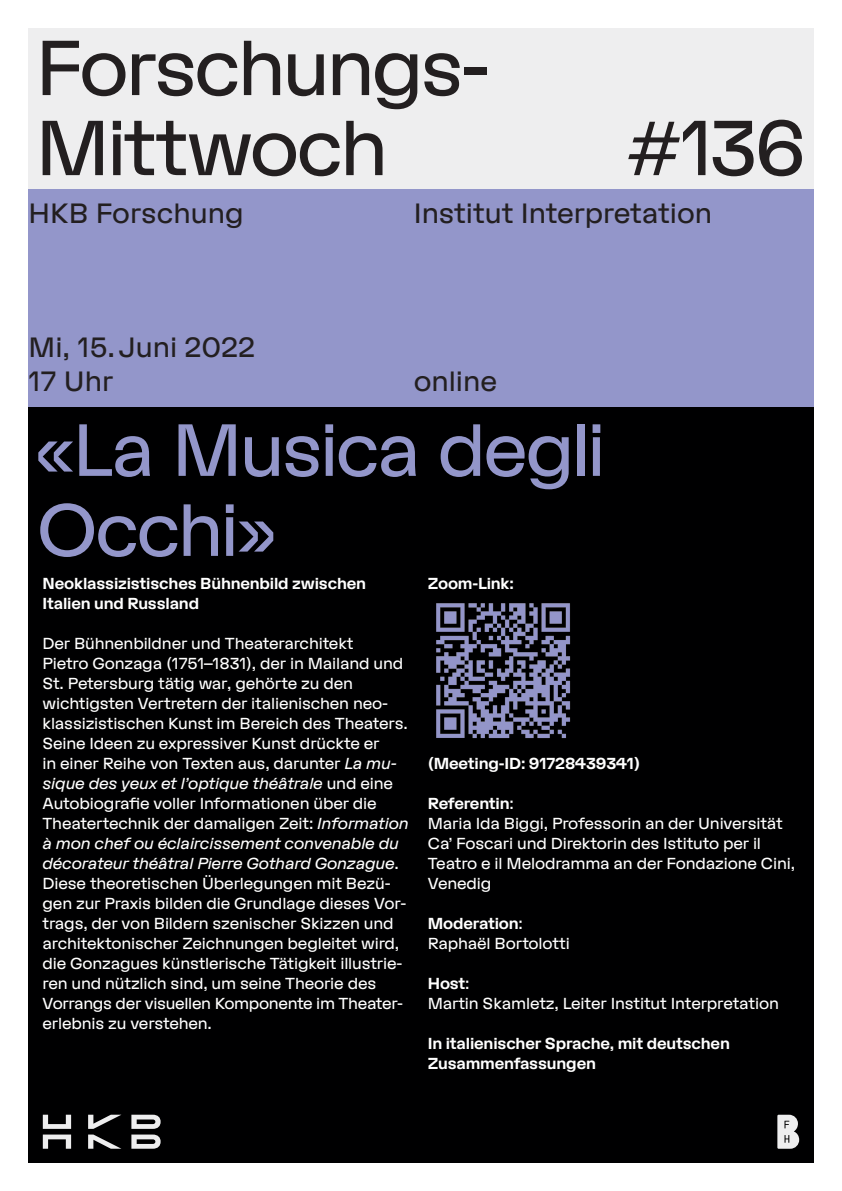
<style>
.page{position:relative;width:842px;height:1191px;background:#fff}
.page>*{position:absolute;margin:0;border:0;box-sizing:border-box;transform-origin:0 0}
.t1{font:78px/80px "HKB Grotesk";letter-spacing:-.04em;color:#231f20}
.t2{font:74px/80px "HKB Grotesk";letter-spacing:-.04em;color:#9396ca}
.t3{font:28px/33.6px "HKB Grotesk";color:#231f20}
.t4{font:16px/20px "HKB Grotesk";letter-spacing:-.01em;color:#fff}
.t5{font:700 16px/20px "HKB Grotesk";letter-spacing:-.01em;color:#fff}
.s1{font-style:italic}
.s2{font-weight:700}
</style>
<div class="page">
<div style="left:28px;top:189px;width:786px;height:218px;background:#9396ca"></div>
<div style="left:28px;top:28px;width:786px;height:161px;background:#eeeeef"></div>
<div style="left:28px;top:407px;width:786px;height:755px;background:#000001"></div>
<svg style="left:43px;top:1114px;width:28px;height:14px"></svg>
<svg style="left:131px;top:1114px;width:30px;height:14px"></svg>
<svg style="left:43px;top:1134px;width:28px;height:14px"></svg>
<svg style="left:88px;top:1134px;width:32px;height:14px"></svg>
<svg style="left:131px;top:1134px;width:30px;height:14px"></svg>
<svg style="left:88px;top:1114px;width:33px;height:14px"></svg>
<svg style="left:777px;top:1114px;width:22px;height:34px"></svg>
<img style="left:436px;top:603px;width:135px;height:136px">
<h1 class="t1" style="left:35px;top:26px;width:456px">Forschungs-<br>Mittwoch</h1>
<h1 class="t1" style="left:627px;top:106px;width:180px">#136</h1>
<h3 class="t3" style="left:29px;top:196px;width:216px">HKB Forschung</h3>
<h3 class="t3" style="left:414px;top:196px;width:300px">Institut Interpretation</h3>
<h3 class="t3" style="left:29px;top:330px;width:228px">Mi, 15. Juni 2022<br>17 Uhr</h3>
<h3 class="t3" style="left:414px;top:364px;width:85px">online</h3>
<h2 class="t2" style="left:37px;top:408px;width:570px">«La Musica degli<br>Occhi»</h2>
<p class="t5" style="left:43px;top:573px;width:325px">Neoklassizistisches Bühnenbild zwischen<br>Italien und Russland</p>
<p class="t4" style="left:43px;top:633px;width:368px">Der Bühnenbildner und Theaterarchitekt<br>Pietro Gonzaga (1751–1831), der in Mailand und St. Petersburg tätig war, gehörte zu den wichtigsten Vertretern der italienischen neo&shy;klassizistischen Kunst im Bereich des Theaters.<br>Seine Ideen zu expressiver Kunst drückte er<br>in einer Reihe von Texten aus, darunter <span class="s1">La mu&shy;sique des yeux et l’optique théâtrale</span> und eine Autobiografie voller Informationen über die Theatertechnik der damaligen Zeit: <span class="s1">Information à mon chef ou éclaircissement convenable du décorateur théâtral Pierre Gothard Gonzague</span>.<br>Diese theoretischen Überlegungen mit Bezü&shy;gen zur Praxis bilden die Grundlage dieses Vor&shy;trags, der von Bildern szenischer Skizzen und architektonischer Zeichnungen begleitet wird, die Gonzagues künstlerische Tätigkeit illustrie&shy;ren und nützlich sind, um seine Theorie des Vorrangs der visuellen Komponente im Theater&shy;erlebnis zu verstehen.</p>
<p class="t5" style="left:428px;top:573px;width:88px">Zoom-Link:</p>
<p class="t5" style="left:428px;top:753px;width:214px">(Meeting-ID: 91728439341)</p>
<p class="t4" style="left:428px;top:793px;width:369px"><span class="s2">Referentin</span>:<br>Maria Ida Biggi, Professorin an der Universität<br>Ca’ Foscari und Direktorin des Istituto per il<br>Teatro e il Melodramma an der Fondazione Cini,<br>Venedig</p>
<p class="t4" style="left:428px;top:913px;width:143px"><span class="s2">Moderation</span>:<br>Raphaël Bortolotti</p>
<p class="t4" style="left:428px;top:973px;width:353px"><span class="s2">Host</span>:<br>Martin Skamletz, Leiter Institut Interpretation</p>
<p class="t5" style="left:428px;top:1033px;width:304px">In italienischer Sprache, mit deutschen<br>Zusammenfassungen</p>
</div>
